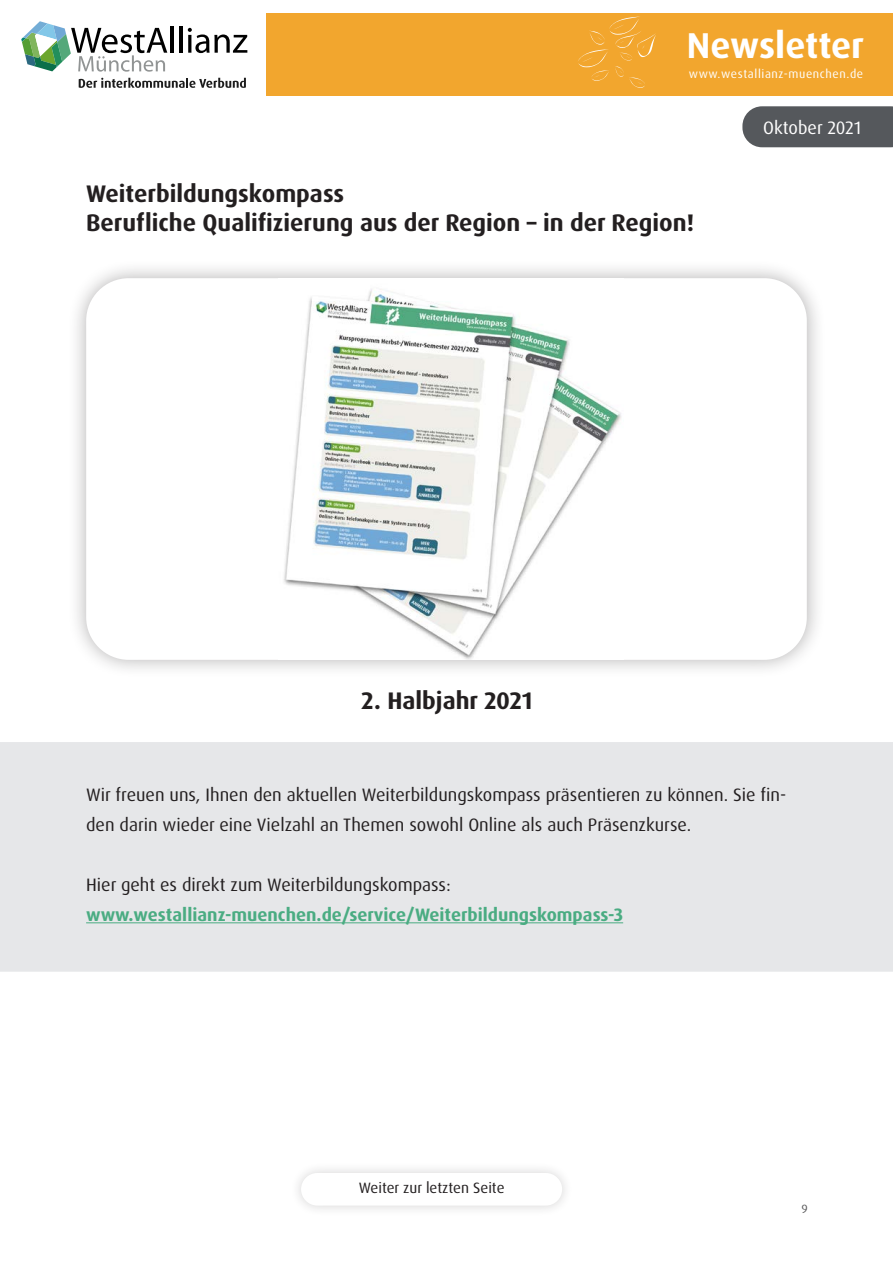
<style>
.page{position:relative;width:893px;height:1263px;background:#fff}
.page>*{position:absolute;margin:0;border:0;box-sizing:border-box;transform-origin:0 0}
.t1{font:700 36px "Dax Pro";color:#fff}
.t2{font:700 24px "Dax Pro";color:#231f20}
.t3{font:18px/30px "Dax Pro";color:#231f20}
.t4{font:700 18px "Dax Pro";color:#4aac82}
.t5{font:18px "Dax Pro";color:#fff}
.t6{font:15px "Dax Pro";color:#231f20}
.t7{font:12px "Dax Pro";letter-spacing:.05em;color:#fff}
.t8{font:12px "Dax Pro";color:#585859}
</style>
<div class="page">
<div style="left:0;top:742px;width:893px;height:230px;background:#e6e7e9"></div>
<hr style="left:86px;top:922px;width:537px;height:1px;background:#4aac82">
<div style="left:290px;top:1161px;width:283px;height:56px;background:#231f20;opacity:.2"></div>
<div style="left:301px;top:1173px;width:261px;height:32px;background:#fff;border-radius:16px"></div>
<div style="left:68px;top:260px;width:758px;height:419px;background:#231f20;opacity:.35"></div>
<div style="left:86px;top:278px;width:721px;height:382px;background:#fff;border-radius:43px"></div>
<img style="left:283px;top:289px;width:338px;height:371px">
<div style="left:266px;top:13px;width:627px;height:83px;background:#f2a62e"></div>
<div style="left:742px;top:106px;width:151px;height:41px;background:#55585c"></div>
<hr style="left:171px;top:27px;width:3px;height:26px;background:#000">
<hr style="left:180px;top:27px;width:3px;height:26px;background:#000">
<svg style="left:188px;top:28px;width:59px;height:25px"></svg>
<svg style="left:21px;top:21px;width:146px;height:51px"></svg>
<svg style="left:79px;top:78px;width:167px;height:10px"></svg>
<svg style="left:578px;top:16px;width:78px;height:72px"></svg>
<h1 class="t1" style="left:687px;top:22px;width:179px">Newsletter</h1>
<p class="t7" style="left:689px;top:66px;width:176px">www.westallianz-muenchen.de</p>
<p class="t2" style="left:86px;top:178px;width:260px">Weiterbildungskompass</p>
<p class="t2" style="left:86px;top:207px;width:610px">Berufliche Qualifizierung aus der Region – in der Region!</p>
<p class="t5" style="left:763px;top:116px;width:99px">Oktober 2021</p>
<p class="t2" style="left:361px;top:685px;width:173px">2. Halbjahr 2021</p>
<p class="t3" style="left:86px;top:780px;width:702px">Wir freuen uns, Ihnen den aktuellen Weiterbildungskompass präsentieren zu können. Sie fin&shy;den darin wieder eine Vielzahl an Themen sowohl Online als auch Präsenzkurse.</p>
<p class="t3" style="left:86px;top:870px;width:366px">Hier geht es direkt zum Weiterbildungskompass:</p>
<p class="t4" style="left:86px;top:903px;width:539px">www.westallianz-muenchen.de/service/Weiterbildungskompass-3</p>
<p class="t6" style="left:359px;top:1178px;width:147px">Weiter zur letzten Seite</p>
<p class="t8" style="left:802px;top:1201px;width:8px">9</p>
</div>
